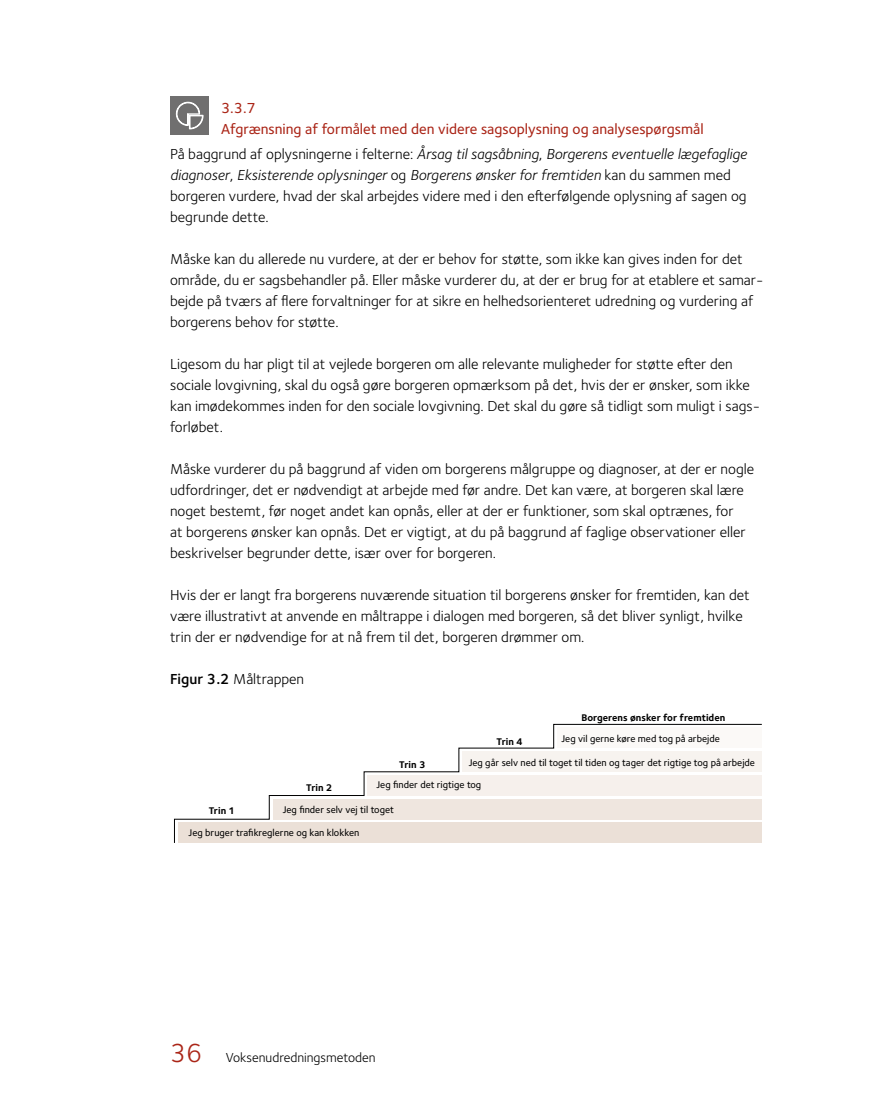
<style>
.page{position:relative;width:893px;height:1106px;background:#fff}
.page>*{position:absolute;margin:0;border:0;box-sizing:border-box;transform-origin:0 0}
.Normal{font:15px/21px "Foundry Sterling";color:#000}
.H3_H3{font:500 15px/21px "Foundry Sterling";color:#aa2517}
.Figur_boks{font:15px "Foundry Sterling";color:#000}
.t1{font:13.5px "Foundry Sterling";color:#000}
.t2{font:10.05px "Foundry Sterling Medium 3";color:#000}
.t3{font:10.05px "Foundry Sterling Bold 3";color:#000}
.s1{font-style:italic}
.s2{font-weight:600}
.s3{font-size:27px;color:#aa2517}
</style>
<div class="page">
<div style="left:170px;top:96px;width:38px;height:38px;background:#706f6f"></div>
<svg style="left:176px;top:102px;width:27px;height:27px"></svg>
<svg style="left:174px;top:723px;width:588px;height:120px"></svg>
<div style="left:179px;top:822px;width:583px;height:20px;background:#ebe0d7"></div>
<div style="left:273px;top:799px;width:489px;height:20px;background:#efe6df"></div>
<div style="left:368px;top:775px;width:394px;height:20px;background:#f6f0ec"></div>
<div style="left:462px;top:751px;width:300px;height:21px;background:#f7f3ef"></div>
<div style="left:558px;top:727px;width:204px;height:21px;background:#fbf9f7"></div>
<h3 class="H3_H3" style="left:221px;top:97px;width:484px">3.3.7<br>Afgrænsning af formålet med den videre sagsoplysning og analysespørgsmål</h3>
<p class="Normal" style="left:170px;top:144px;width:578px">På baggrund af oplysningerne i felterne: <span class="s1">Årsag til sagsåbning</span>, <span class="s1">Borgerens eventuelle lægefaglige diagnoser</span>, <span class="s1">Eksisterende oplysninger</span> og <span class="s1">Borgerens ønsker for fremtiden</span> kan du sammen med borgeren vurdere, hvad der skal arbejdes videre med i den efterfølgende oplysning af sagen og begrunde dette.</p>
<p class="Normal" style="left:170px;top:249px;width:595px">Måske kan du allerede nu vurdere, at der er behov for støtte, som ikke kan gives inden for det område, du er sagsbehandler på. Eller måske vurderer du, at der er brug for at etablere et samar&shy;bejde på tværs af flere forvaltninger for at sikre en helhedsorienteret udredning og vurdering af borgerens behov for støtte.</p>
<p class="Normal" style="left:170px;top:354px;width:591px">Ligesom du har pligt til at vejlede borgeren om alle relevante muligheder for støtte efter den sociale lovgivning, skal du også gøre borgeren opmærksom på det, hvis der er ønsker, som ikke kan imødekommes inden for den sociale lovgivning. Det skal du gøre så tidligt som muligt i sags&shy;forløbet.</p>
<p class="Normal" style="left:170px;top:459px;width:586px">Måske vurderer du på baggrund af viden om borgerens målgruppe og diagnoser, at der er nogle udfordringer, det er nødvendigt at arbejde med før andre. Det kan være, at borgeren skal lære noget bestemt, før noget andet kan opnås, eller at der er funktioner, som skal optrænes, for<br>at borgerens ønsker kan opnås. Det er vigtigt, at du på baggrund af faglige observationer eller beskrivelser begrunder dette, især over for borgeren.</p>
<p class="Normal" style="left:170px;top:585px;width:581px">Hvis der er langt fra borgerens nuværende situation til borgerens ønsker for fremtiden, kan det være illustrativt at anvende en måltrappe i dialogen med borgeren, så det bliver synligt, hvilke trin der er nødvendige for at nå frem til det, borgeren drømmer om.</p>
<p class="Figur_boks" style="left:170px;top:670px;width:136px"><span class="s2">Figur 3.2</span> Måltrappen</p>
<p class="t3" style="left:209px;top:804px;width:28px">Trin 1</p>
<p class="t3" style="left:306px;top:781px;width:28px">Trin 2</p>
<p class="t3" style="left:399px;top:758px;width:28px">Trin 3</p>
<p class="t3" style="left:496px;top:735px;width:28px">Trin 4</p>
<p class="t3" style="left:581px;top:711px;width:145px">Borgerens ønsker for fremtiden</p>
<p class="t2" style="left:561px;top:733px;width:160px">Jeg vil gerne køre med tog på arbejde</p>
<p class="t2" style="left:469px;top:756px;width:288px">Jeg går selv ned til toget til tiden og tager det rigtige tog på arbejde</p>
<p class="t2" style="left:376px;top:779px;width:106px">Jeg finder det rigtige tog</p>
<p class="t2" style="left:283px;top:803px;width:113px">Jeg finder selv vej til toget</p>
<p class="t2" style="left:189px;top:826px;width:172px">Jeg bruger trafikreglerne og kan klokken</p>
<p class="t1" style="left:170px;top:1050px;width:207px"><span class="s3">36</span> Voksenudredningsmetoden</p>
</div>
